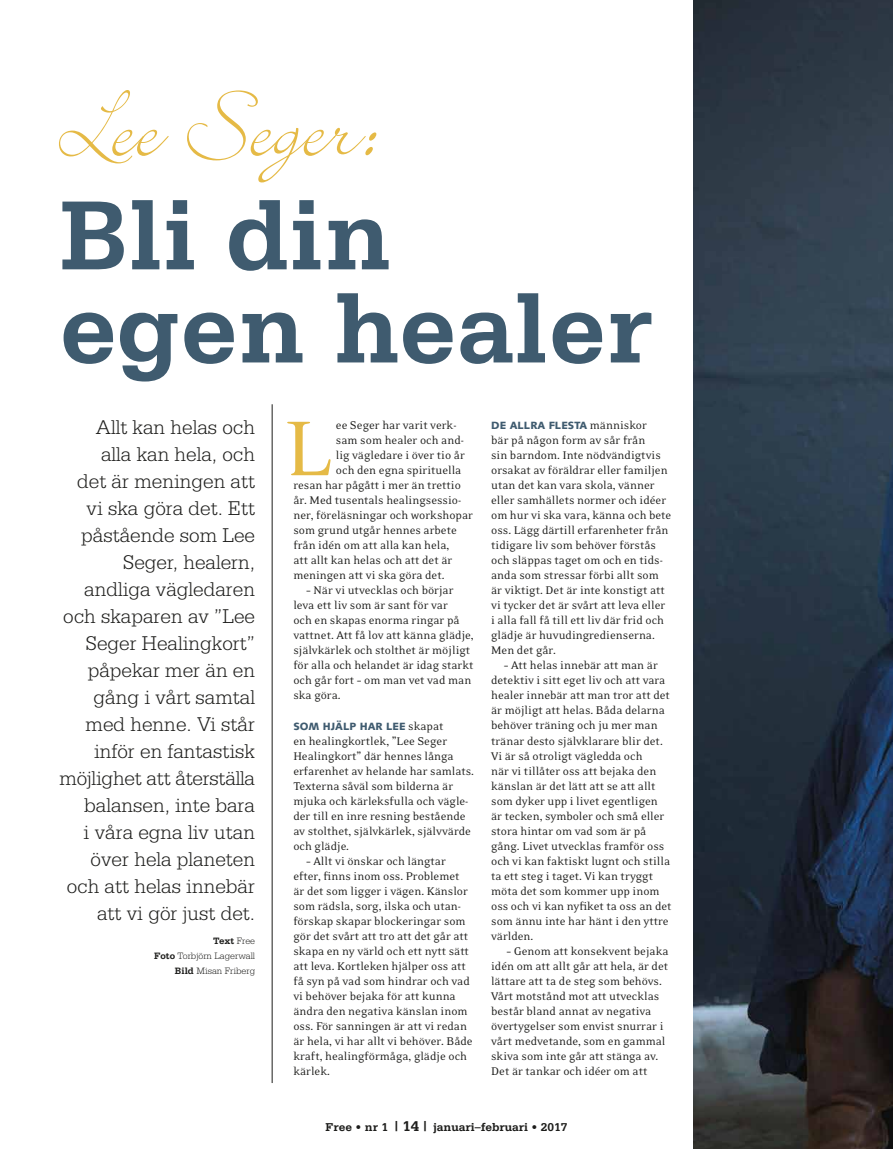
<style>
.page{position:relative;width:893px;height:1149px;background:#fff}
.page>*{position:absolute;margin:0;border:0;box-sizing:border-box;transform-origin:0 0}
.t1{font:700 103.5px/93px "Serifa";color:#3f5b6f}
.t2{font:88.95px "Eidetic Neo";color:#e5ba46}
.t3{font:72px "Bickley Script Com";color:#e5ba46}
.t4{font:300 21px/27px "Serifa";color:#1d1d1b;text-align:right}
.t5{font:12.75px/15px "Eidetic Neo";color:#1d1d1b}
.t6{font:700 12px "Serifa";color:#1d1d1b}
.t7{font:900 10.5px "Syntax";color:#3f5b6f}
.t8{font:300 9.75px/15px "Serifa";color:#1d1d1b;text-align:right}
.s1{font-weight:700}
.s2{font-family:"Eidetic Neo";font-weight:400;font-size:12.75px;color:#1d1d1b}
.s3{font-size:15px}
</style>
<div class="page">
<img style="left:693px;top:0;width:200px;height:1148px">
<hr style="left:272px;top:404px;width:1px;height:678px;background:#1d1d1b">
<h3 class="t3" style="left:55px;top:76px;width:329px">Lee Seger:</h3>
<h1 class="t1" style="left:60px;top:187px;width:594px">Bli din egen healer</h1>
<p class="t4" style="left:60px;top:413px;width:197px">Allt kan helas och<br>alla kan hela, och<br>det är meningen att vi ska göra det. Ett påstående som Lee<br>Seger, healern, andliga vägledaren och skaparen av ”Lee<br>Seger Healingkort” påpekar mer än en gång i vårt samtal med henne. Vi står inför en fantastisk möjlighet att återställa balansen, inte bara<br>i våra egna liv utan över hela planeten och att helas innebär att vi gör just det.</p>
<p class="t8" style="left:154px;top:932px;width:103px"><span class="s1">Text</span> Free<br><span class="s1">Foto</span> Torbjörn Lagerwall<br><span class="s1">Bild</span> Misan Friberg</p>
<p class="t5" style="left:336px;top:418px;width:122px">ee Seger har varit verk-</p>
<p class="t5" style="left:336px;top:433px;width:130px">sam som healer och and-</p>
<p class="t5" style="left:336px;top:448px;width:130px">lig vägledare i över tio år</p>
<p class="t5" style="left:336px;top:463px;width:127px">och den egna spirituella</p>
<p class="t5" style="left:293px;top:478px;width:169px">resan har pågått i mer än trettio</p>
<p class="t5" style="left:293px;top:493px;width:169px">år. Med tusentals healingsessio-</p>
<p class="t5" style="left:293px;top:508px;width:181px">ner, föreläsningar och workshopar</p>
<p class="t5" style="left:293px;top:523px;width:165px">som grund utgår hennes arbete</p>
<p class="t5" style="left:293px;top:538px;width:157px">från idén om att alla kan hela,</p>
<p class="t5" style="left:293px;top:553px;width:161px">att allt kan helas och att det är</p>
<p class="t5" style="left:293px;top:568px;width:153px">meningen att vi ska göra det.</p>
<p class="t5" style="left:293px;top:583px;width:182px;text-indent:13px">– När vi utvecklas och börjar leva ett liv som är sant för var<br>och en skapas enorma ringar på vattnet. Att få lov att känna glädje, självkärlek och stolthet är möjligt för alla och helandet är idag starkt och går fort – om man vet vad man ska göra.</p>
<p class="t7" style="left:293px;top:719px;width:152px">SOM HJÄLP HAR LEE <span class="s2">skapat</span></p>
<p class="t5" style="left:293px;top:733px;width:182px">en healingkortlek, ”Lee Seger<br>Healingkort” där hennes långa erfarenhet av helande har samlats.<br>Texterna såväl som bilderna är mjuka och kärleksfulla och vägle&shy;der till en inre resning bestående av stolthet, självkärlek, självvärde och glädje.</p>
<p class="t5" style="left:293px;top:853px;width:181px;text-indent:13px">– Allt vi önskar och längtar efter, finns inom oss. Problemet är det som ligger i vägen. Känslor som rädsla, sorg, ilska och utan&shy;förskap skapar blockeringar som gör det svårt att tro att det går att skapa en ny värld och ett nytt sätt att leva. Kortleken hjälper oss att få syn på vad som hindrar och vad vi behöver bejaka för att kunna ändra den negativa känslan inom oss. För sanningen är att vi redan är hela, vi har allt vi behöver. Både kraft, healingförmåga, glädje och kärlek.</p>
<h2 class="t2" style="left:285px;top:403px;width:48px">L</h2>
<p class="t7" style="left:491px;top:419px;width:157px">DE ALLRA FLESTA <span class="s2">människor</span></p>
<p class="t5" style="left:491px;top:433px;width:182px">bär på någon form av sår från<br>sin barndom. Inte nödvändigtvis orsakat av föräldrar eller familjen utan det kan vara skola, vänner eller samhällets normer och idéer om hur vi ska vara, känna och bete oss. Lägg därtill erfarenheter från tidigare liv som behöver förstås och släppas taget om och en tids&shy;anda som stressar förbi allt som är viktigt. Det är inte konstigt att vi tycker det är svårt att leva eller i alla fall få till ett liv där frid och glädje är huvudingredienserna.<br>Men det går.</p>
<p class="t5" style="left:491px;top:658px;width:182px;text-indent:13px">– Att helas innebär att man är detektiv i sitt eget liv och att vara healer innebär att man tror att det är möjligt att helas. Båda delarna behöver träning och ju mer man tränar desto självklarare blir det.<br>Vi är så otroligt vägledda och<br>när vi tillåter oss att bejaka den känslan är det lätt att se att allt som dyker upp i livet egentligen är tecken, symboler och små eller stora hintar om vad som är på gång. Livet utvecklas framför oss och vi kan faktiskt lugnt och stilla ta ett steg i taget. Vi kan tryggt möta det som kommer upp inom oss och vi kan nyfiket ta oss an det som ännu inte har hänt i den yttre världen.</p>
<p class="t5" style="left:491px;top:943px;width:179px;text-indent:15px">– Genom att konsekvent bejaka idén om att allt går att hela, är det lättare att ta de steg som behövs.<br>Vårt motstånd mot att utvecklas består bland annat av negativa övertygelser som envist snurrar i vårt medvetande, som en gammal skiva som inte går att stänga av.<br>Det är tankar och idéer om att</p>
<p class="t6" style="left:326px;top:1119px;width:243px">Free • nr 1 <span class="s3">| 14 |</span> januari–februari • 2017</p>
</div>
